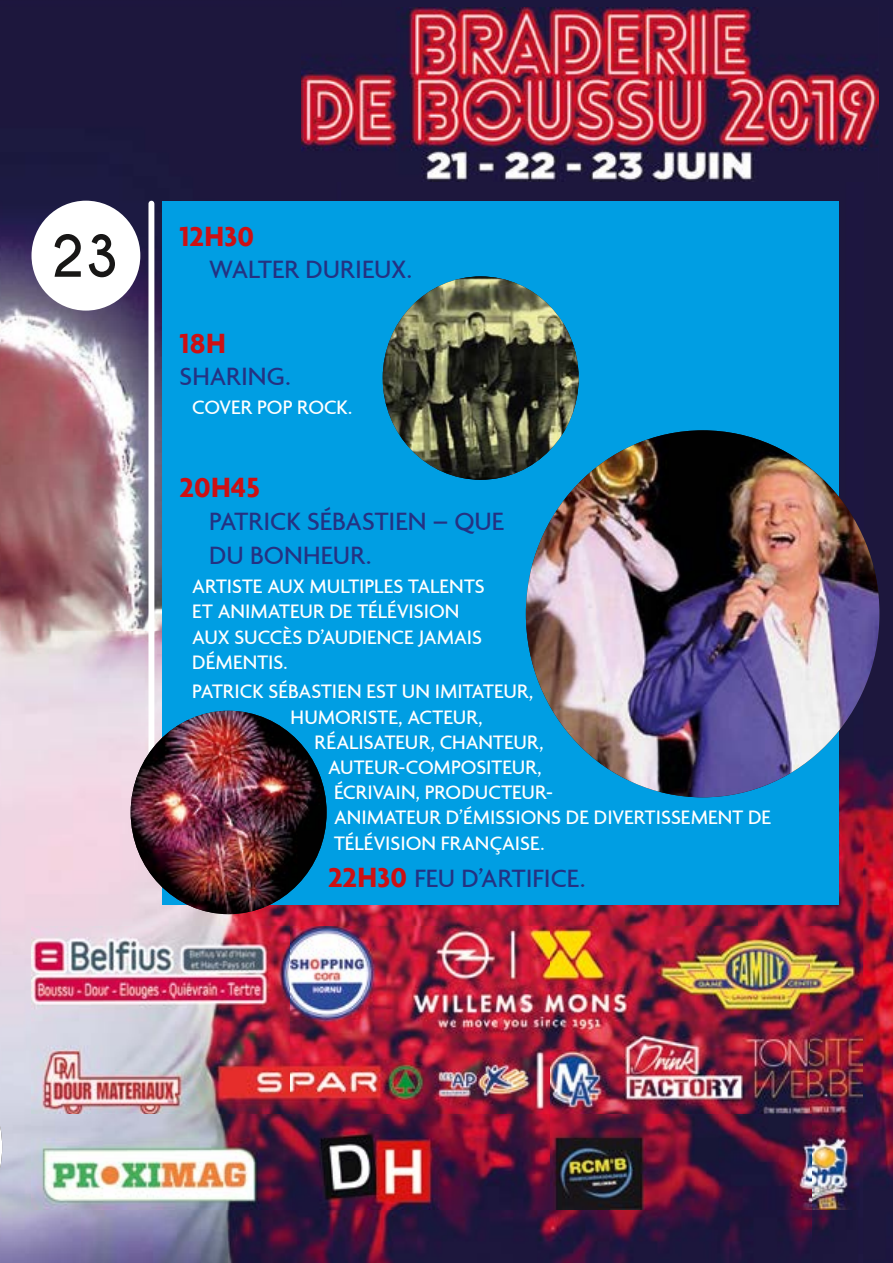
<style>
.page{position:relative;width:893px;height:1263px;background:#fff}
.page>*{position:absolute;margin:0;border:0;box-sizing:border-box;transform-origin:0 0}
.t1{font:700 54px "Caviar Dreams";color:#181716}
.t2{font:700 30px "Agenda";letter-spacing:.005em;color:#cd1013}
.t3{font:500 27px/34.2px "Agenda";color:#243282}
.t4{font:500 21px/25.2px "Agenda";color:#fff}
.s1{font-weight:700;font-size:30px;color:#cd1013}
</style>
<div class="page">
<img style="left:0;top:0;width:342px;height:631px">
<div style="left:342px;top:0;width:551px;height:38px;background:#1c173e"></div>
<img style="left:863px;top:38px;width:30px;height:1225px">
<div style="left:342px;top:181px;width:521px;height:249px;background:#1d173d"></div>
<img style="left:0;top:631px;width:863px;height:324px">
<img style="left:0;top:955px;width:82px;height:308px">
<img style="left:811px;top:1209px;width:52px;height:54px">
<img style="left:82px;top:1209px;width:729px;height:54px">
<div style="left:32px;top:201px;width:108px;height:110px;background:#fff;border-radius:50%"></div>
<div style="left:163px;top:201px;width:676px;height:703px;background:#009ee3"></div>
<div style="left:148px;top:204px;width:6px;height:591px;background:#fff"></div>
<img style="left:131px;top:711px;width:196px;height:203px">
<img style="left:383px;top:276px;width:196px;height:204px">
<svg style="left:0;top:1042px;width:2px;height:210px"></svg>
<svg style="left:0;top:799px;width:1px;height:172px"></svg>
<img style="left:526px;top:430px;width:353px;height:367px">
<img style="left:302px;top:8px;width:577px;height:173px">
<img style="left:32px;top:926px;width:831px;height:283px">
<p class="t1" style="left:51px;top:224px;width:70px">23</p>
<p class="t2" style="left:180px;top:218px;width:76px">12H30</p>
<p class="t3" style="left:209px;top:252px;width:204px">WALTER DURIEUX.</p>
<p class="t2" style="left:180px;top:325px;width:48px">18H</p>
<p class="t3" style="left:180px;top:358px;width:113px">SHARING.</p>
<p class="t4" style="left:192px;top:394px;width:162px">COVER POP ROCK.</p>
<p class="t2" style="left:180px;top:469px;width:82px">20H45</p>
<p class="t3" style="left:209px;top:503px;width:297px">PATRICK SÉBASTIEN – QUE<br>DU BONHEUR.</p>
<p class="t4" style="left:192px;top:573px;width:294px">ARTISTE AUX MULTIPLES TALENTS<br>ET ANIMATEUR DE TÉLÉVISION<br>AUX SUCCÈS D’AUDIENCE JAMAIS<br>DÉMENTIS.</p>
<p class="t4" style="left:192px;top:678px;width:343px">PATRICK SÉBASTIEN EST UN IMITATEUR,</p>
<p class="t4" style="left:291px;top:704px;width:194px">HUMORISTE, ACTEUR,</p>
<p class="t4" style="left:315px;top:729px;width:230px">RÉALISATEUR, CHANTEUR,</p>
<p class="t4" style="left:328px;top:754px;width:215px">AUTEUR-COMPOSITEUR,</p>
<p class="t4" style="left:334px;top:779px;width:220px">ÉCRIVAIN, PRODUCTEUR-</p>
<p class="t4" style="left:334px;top:804px;width:439px">ANIMATEUR D’ÉMISSIONS DE DIVERTISSEMENT DE</p>
<p class="t4" style="left:334px;top:830px;width:212px">TÉLÉVISION FRANÇAISE.</p>
<p class="t3" style="left:328px;top:861px;width:259px"><span class="s1">22H30</span> FEU D’ARTIFICE.</p>
</div>
